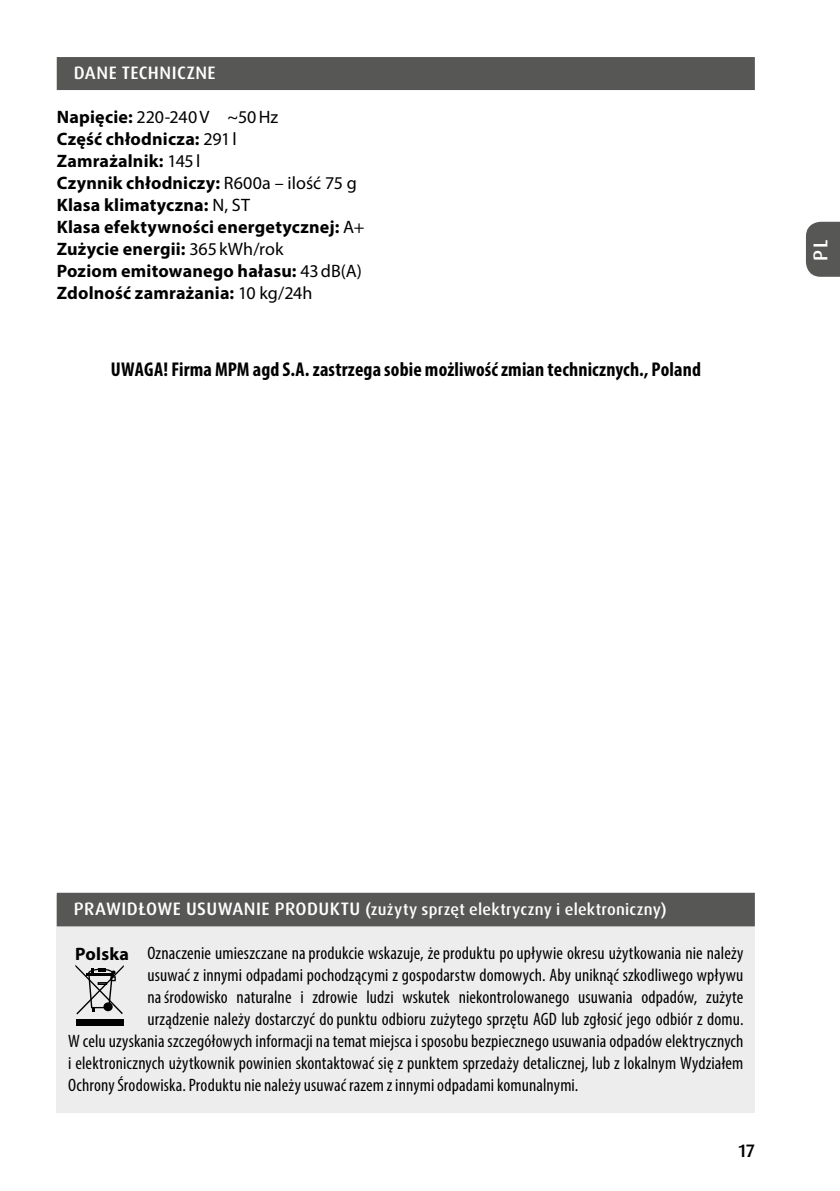
<style>
.page{position:relative;width:840px;height:1191px;background:#fff}
.page>*{position:absolute;margin:0;border:0;box-sizing:border-box;transform-origin:0 0}
.t1{font:700 condensed 20px "Myriad Pro";letter-spacing:.01em;color:#000}
.t2{font:500 20px "Dax Pro";color:#fff}
.t3{font:condensed 18px "Myriad Pro";letter-spacing:.01em;color:#000}
.t4{font:700 18px/22px "Myriad Pro";letter-spacing:.01em;color:#000}
.t5{font:500 18px "Dax Pro";letter-spacing:.025em;color:#fff}
.t6{font:500 18px "Dax Pro";color:#000}
.t7{font:500 16px "Dax Pro";letter-spacing:.015em;color:#fff}
.s1{font-weight:400}
.s2{font-size:18px}
.s3{font-weight:700;font-stretch:normal}
</style>
<div class="page">
<div style="left:57px;top:57px;width:697px;height:33px;background:#575756"></div>
<div style="left:57px;top:895px;width:697px;height:218px;background:#ededed"></div>
<div style="left:57px;top:892px;width:697px;height:34px;background:#575756"></div>
<svg style="left:75px;top:964px;width:49px;height:50px"></svg>
<div style="left:76px;top:1018px;width:47px;height:7px;background:#000"></div>
<div style="left:806px;top:222px;width:33px;height:55px;background:#575756"></div>
<p class="t5" style="left:74px;top:61px;width:143px">DANE TECHNICZNE</p>
<p class="t4" style="left:57px;top:105px;width:309px">Napięcie: <span class="s1">220-240V ~50Hz<br></span>Część chłodnicza: <span class="s1">291l<br></span>Zamrażalnik: <span class="s1">145l<br></span>Czynnik chłodniczy: <span class="s1">R600a – ilość 75 g<br></span>Klasa klimatyczna: <span class="s1">N, ST<br></span>Klasa efektywności energetycznej: <span class="s1">A+<br></span>Zużycie energii: <span class="s1">365kWh/rok<br></span>Poziom emitowanego hałasu: <span class="s1">43dB(A)<br></span>Zdolność zamrażania: <span class="s1">10 kg/24h</span></p>
<p class="t1" style="left:111px;top:357px;width:591px">UWAGA! Firma MPM agd S.A. zastrzega sobie możliwość zmian technicznych., Poland</p>
<p class="t2" style="left:807px;top:261px;width:23px;rotate:-90deg">PL</p>
<p class="t7" style="left:74px;top:899px;width:594px"><span class="s2">PRAWIDŁOWE USUWANIE PRODUKTU</span> (zużyty sprzęt elektryczny i elektroniczny)</p>
<p class="t3" style="left:75px;top:942px;width:669px"><span class="s3">Polska</span> Oznaczenie umieszczane naprodukcie wskazuje, żeproduktu poupływie okresu użytkowania nie należy</p>
<p class="t3" style="left:147px;top:964px;width:597px">usuwać z innymi odpadami pochodzącymi z gospodarstw domowych. Aby uniknąć szkodliwego wpływu</p>
<p class="t3" style="left:147px;top:986px;width:597px">naśrodowisko naturalne i zdrowie ludzi wskutek niekontrolowanego usuwania odpadów, zużyte</p>
<p class="t3" style="left:147px;top:1008px;width:597px">urządzenie należy dostarczyć dopunktu odbioru zużytego sprzętu AGD lub zgłosić jego odbiór z domu.</p>
<p class="t3" style="left:68px;top:1030px;width:676px">W celu uzyskania szczegółowych informacji natemat miejsca i sposobu bezpiecznego usuwania odpadów elektrycznych</p>
<p class="t3" style="left:68px;top:1052px;width:676px">i elektronicznych użytkownik powinien skontaktować się z punktem sprzedaży detalicznej, lub z lokalnym Wydziałem</p>
<p class="t3" style="left:68px;top:1074px;width:511px">Ochrony Środowiska. Produktu nie należy usuwać razem z innymi odpadami komunalnymi.</p>
<p class="t6" style="left:738px;top:1139px;width:18px">17</p>
</div>
